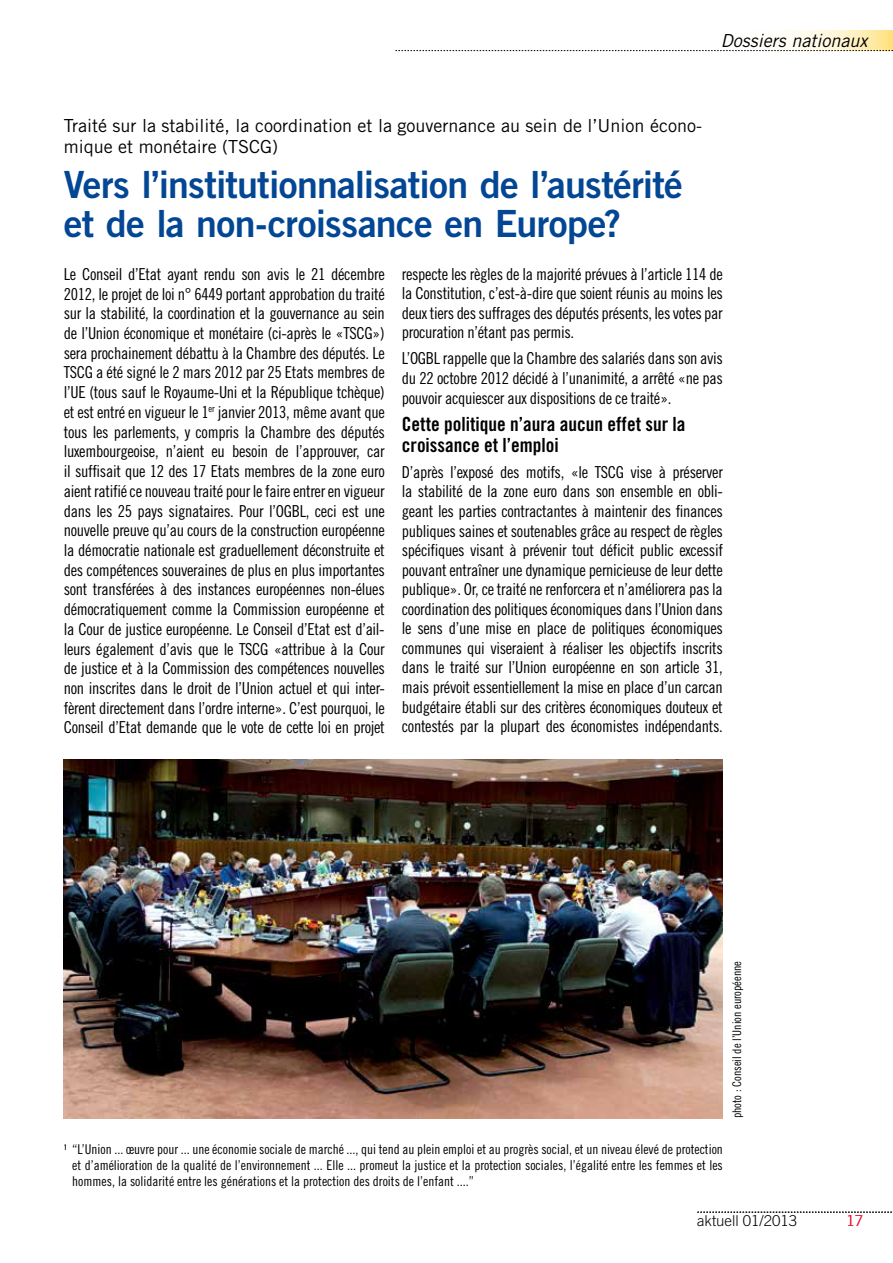
<style>
.page{position:relative;width:893px;height:1263px;background:#fff}
.page>*{position:absolute;margin:0;border:0;box-sizing:border-box;transform-origin:0 0}
.t1{font:37.5px/39px "Trade Gothic LT Std Bd 2";letter-spacing:-.02em;color:#034694}
.t2{font:19.5px/21px "Trade Gothic LT Std Bd Cn 20";color:#000}
.t3{font:18px/21px "Trade Gothic LT Std";color:#000}
.t4{font:italic 18px "Trade Gothic LT Std";color:#000}
.t5{font:16.5px/19.6px "Trade Gothic LT Std Cn 18";letter-spacing:-.02em;color:#000;text-align:justify}
.t6{font:300 15px "Trade Gothic LT Std";color:#000}
.t7{font:300 15px "Trade Gothic LT Std";color:#ed1a3b}
.t8{font:13.5px/16.2px "Trade Gothic LT Std Cn 18";color:#000;text-align:justify}
.t9{font:12px "Trade Gothic LT Std Cn 18";color:#000}
</style>
<div class="page">
<svg style="left:786px;top:31px;width:107px;height:19px;background:#fff2ca"></svg>
<svg style="left:395px;top:50px;width:498px;height:1px"></svg>
<svg style="left:697px;top:1212px;width:195px;height:1px"></svg>
<img style="left:64px;top:759px;width:659px;height:359px">
<p class="t4" style="left:721px;top:29px;width:148px">Dossiers nationaux</p>
<p class="t3" style="left:64px;top:115px;width:640px">Traité sur la stabilité, la coordination et la gouvernance au sein de l’Union écono&shy;mique et monétaire (TSCG)</p>
<h1 class="t1" style="left:64px;top:165px;width:621px">Vers l’institutionnalisation de l’austérité et de la non-croissance en Europe?</h1>
<p class="t5" style="left:64px;top:264px;width:323px">Le Conseil d’Etat ayant rendu son avis le 21 décembre 2012, le projet de loi n° 6449 portant approbation du traité sur la stabilité, la coordination et la gouvernance au sein de l’Union économique et monétaire (ci-après le «TSCG») sera prochainement débattu à la Chambre des députés. Le TSCG a été signé le 2 mars 2012 par 25 Etats membres de l’UE (tous sauf le Royaume-Uni et la République tchèque) et est entré en vigueur le 1<sup>er</sup> janvier 2013, même avant que tous les parlements, y compris la Chambre des députés luxembourgeoise, n’aient eu besoin de l’approuver, car il suffisait que 12 des 17 Etats membres de la zone euro aient ratifié ce nouveau traité pour le faire entrer en vigueur dans les 25 pays signataires. Pour l’OGBL, ceci est une nouvelle preuve qu’au cours de la construction européenne la démocratie nationale est graduellement déconstruite et des compétences souveraines de plus en plus importantes sont transférées à des instances européennes non-élues démocratiquement comme la Commission européenne et la Cour de justice européenne. Le Conseil d’Etat est d’ail&shy;leurs également d’avis que le TSCG «attribue à la Cour de justice et à la Commission des compétences nouvelles non inscrites dans le droit de l’Union actuel et qui inter&shy;fèrent directement dans l’ordre interne». C’est pourquoi, le Conseil d’Etat demande que le vote de cette loi en projet</p>
<p class="t5" style="left:402px;top:264px;width:323px">respecte les règles de la majorité prévues à l’article 114 de la Constitution, c’est-à-dire que soient réunis au moins les deux tiers des suffrages des députés présents, les votes par procuration n’étant pas permis.</p>
<p class="t5" style="left:402px;top:349px;width:323px">L’OGBL rappelle que la Chambre des salariés dans son avis du 22 octobre 2012 décidé à l’unanimité, a arrêté «ne pas pouvoir acquiescer aux dispositions de ce traité».</p>
<p class="t2" style="left:402px;top:413px;width:285px">Cette politique n’aura aucun effet sur la croissance et l’emploi</p>
<p class="t5" style="left:402px;top:462px;width:323px">D’après l’exposé des motifs, «le TSCG vise à préserver la stabilité de la zone euro dans son ensemble en obli&shy;geant les parties contractantes à maintenir des finances publiques saines et soutenables grâce au respect de règles spécifiques visant à prévenir tout déficit public excessif pouvant entraîner une dynamique pernicieuse de leur dette publique». Or, ce traité ne renforcera et n’améliorera pas la coordination des politiques économiques dans l’Union dans le sens d’une mise en place de politiques économiques communes qui viseraient à réaliser les objectifs inscrits dans le traité sur l’Union européenne en son article 31, mais prévoit essentiellement la mise en place d’un carcan budgétaire établi sur des critères économiques douteux et contestés par la plupart des économistes indépendants.</p>
<p class="t9" style="left:730px;top:1118px;width:159px;rotate:-90deg">photo : Conseil de l’Union européenne</p>
<p class="t8" style="left:72px;top:1141px;width:652px;text-indent:-8px"><sup>1</sup> “L’Union ... œuvre pour ... une économie sociale de marché ..., qui tend au plein emploi et au progrès social, et un niveau élevé de protection et d’amélioration de la qualité de l’environnement ... Elle ... promeut la justice et la protection sociales, l’égalité entre les femmes et les hommes, la solidarité entre les générations et la protection des droits de l’enfant ....”</p>
<p class="t6" style="left:697px;top:1212px;width:102px">aktuell 01/2013</p>
<p class="t7" style="left:846px;top:1212px;width:18px">17</p>
</div>
